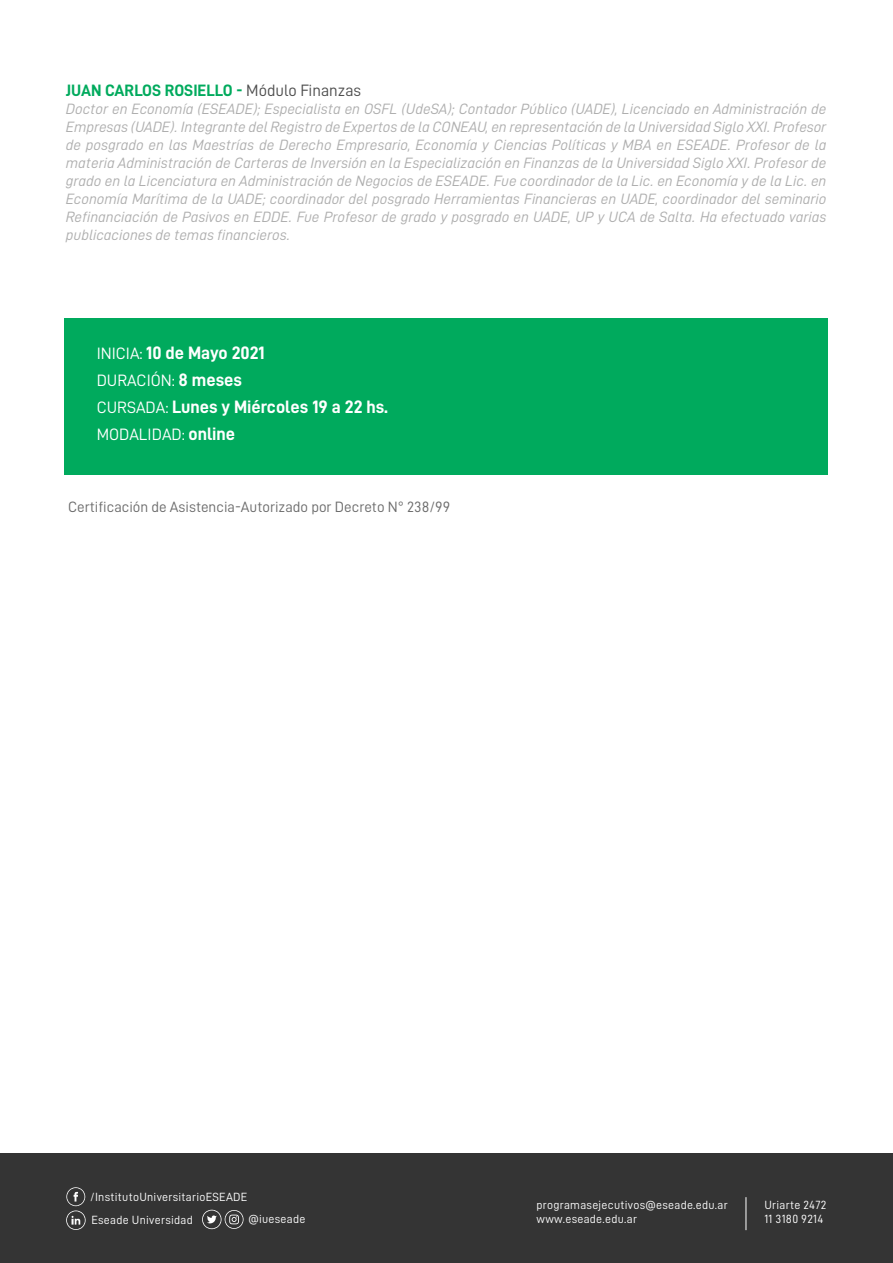
<style>
.page{position:relative;width:893px;height:1263px;background:#fff}
.page>*{position:absolute;margin:0;border:0;box-sizing:border-box;transform-origin:0 0}
.t1{font:18px "D DIN Bold";color:#fff}
.t2{font:16.5px "D DIN Bold";color:#00aa5d}
.t3{font:16.5px "D DIN";color:#fff}
.t4{font:15px/18px "D DIN Italic";color:#aeaeae;text-align:justify}
.t5{font:15px "D DIN";color:#6b6b6b}
.t6{font:11.85px/14.2px "D DIN";letter-spacing:.025em;color:#fff}
.s1{font-family:"D DIN";color:#4d4d4d}
.s2{font-family:"D DIN";font-size:16.5px}
.s3{font-family:"D DIN Bold";font-size:18px}
</style>
<div class="page">
<div style="left:65px;top:318px;width:763px;height:156px;background:#00aa5d"></div>
<div style="left:0;top:1153px;width:893px;height:110px;background:#343434"></div>
<svg style="left:66px;top:1187px;width:20px;height:43px"></svg>
<svg style="left:202px;top:1210px;width:42px;height:19px"></svg>
<hr style="left:746px;top:1197px;width:1px;height:33px;background:#fff">
<p class="t2" style="left:66px;top:82px;width:297px">JUAN CARLOS ROSIELLO - <span class="s1">Módulo Finanzas</span></p>
<p class="t4" style="left:66px;top:100px;width:762px">Doctor en Economía (ESEADE); Especialista en OSFL (UdeSA); Contador Público (UADE), Licenciado en Administración de Empresas (UADE). Integrante del Registro de Expertos de la CONEAU, en representación de la Universidad Siglo XXI. Profesor de posgrado en las Maestrías de Derecho Empresario, Economía y Ciencias Políticas y MBA en ESEADE. Profesor de la materia Administración de Carteras de Inversión en la Especialización en Finanzas de la Universidad Siglo XXI. Profesor de grado en la Licenciatura en Administración de Negocios de ESEADE. Fue coordinador de la Lic. en Economía y de la Lic. en Economía Marítima de la UADE; coordinador del posgrado Herramientas Financieras en UADE, coordinador del seminario Refinanciación de Pasivos en EDDE. Fue Profesor de grado y posgrado en UADE, UP y UCA de Salta. Ha efectuado varias publicaciones de temas financieros.</p>
<p class="t1" style="left:97px;top:343px;width:170px"><span class="s2">INICIA:</span> 10 de Mayo 2021</p>
<p class="t3" style="left:97px;top:372px;width:147px">DURACIÓN: <span class="s3">8 meses</span></p>
<p class="t1" style="left:97px;top:397px;width:293px"><span class="s2">CURSADA:</span> Lunes y Miércoles 19 a 22 hs.</p>
<p class="t3" style="left:97px;top:426px;width:140px">MODALIDAD: <span class="s3">online</span></p>
<p class="t5" style="left:68px;top:499px;width:384px">Certificación de Asistencia-Autorizado por Decreto N° 238/99</p>
<p class="t6" style="left:90px;top:1185px;width:159px;line-height:23.1px">/InstitutoUniversitarioESEADE<br>Eseade Universidad</p>
<p class="t6" style="left:248px;top:1212px;width:59px">@iueseade</p>
<p class="t6" style="left:537px;top:1197px;width:193px">programasejecutivos@eseade.edu.ar www.eseade.edu.ar</p>
<p class="t6" style="left:764px;top:1197px;width:64px">Uriarte 2472<br>11 3180 9214</p>
</div>
